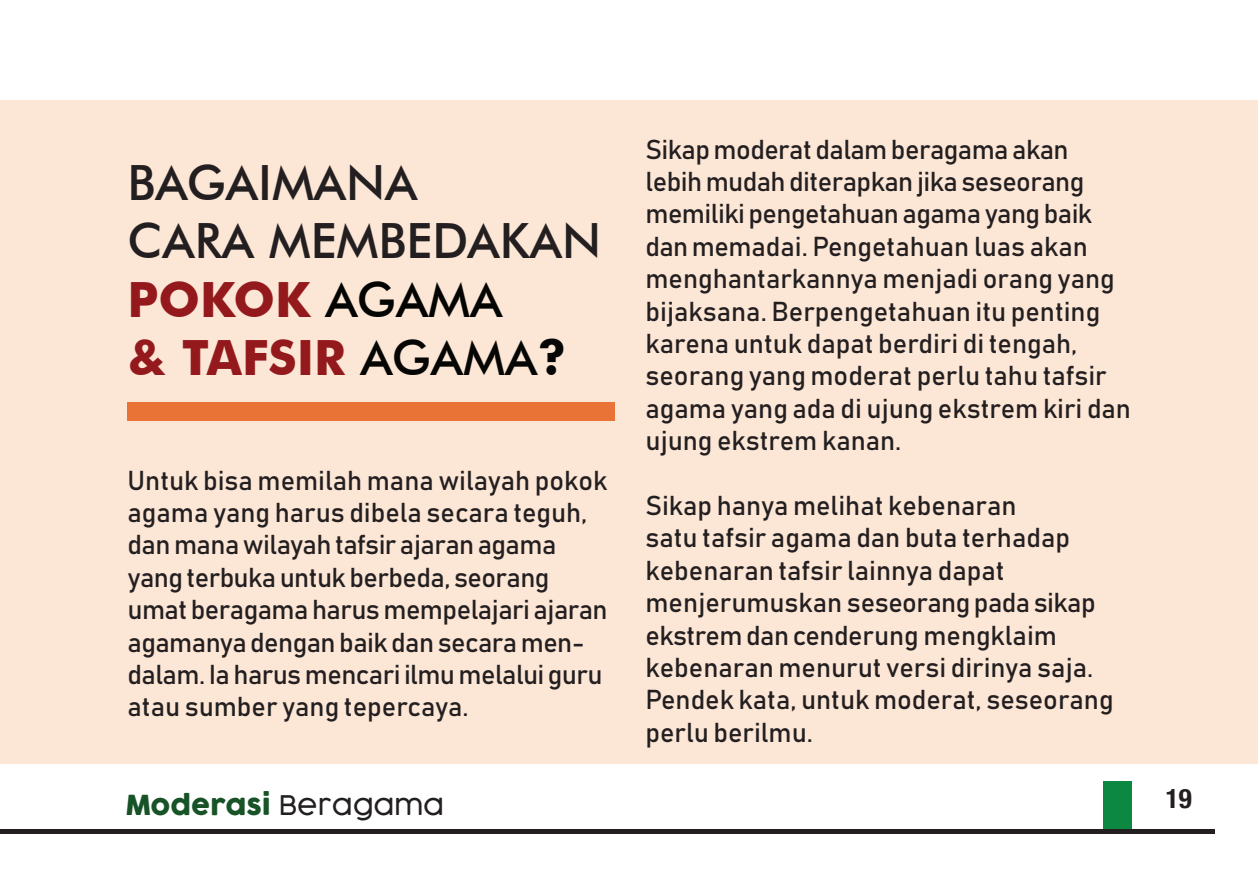
<style>
.page{position:relative;width:1259px;height:893px;background:#fff}
.page>*{position:absolute;margin:0;border:0;box-sizing:border-box;transform-origin:0 0}
.t1{font:500 48.6px/58.2px "Futura BT";color:#231f20}
.t2{font:27px/32.4px "Bahnschrift 400 100";color:#231f20}
.t3{font:27px/32.4px "Bahnschrift 400 100";letter-spacing:-.02em;color:#231f20}
.t4{font:27px "Cocogoose";color:#185328}
.t5{font:700 condensed 27px "Helvetica Neue";color:#231f20}
.s1{font-weight:700;color:#94191c}
.s2{color:#040503}
.s3{color:#060604}
.s4{font-weight:700;color:#060604}
.s5{font-weight:300;color:#231f20}
</style>
<div class="page">
<hr style="left:0;top:829px;width:1214px;height:4px;background:#231f20">
<div style="left:1103px;top:782px;width:29px;height:47px;background:#0d8842"></div>
<div style="left:0;top:101px;width:1257px;height:663px;background:#fce6d6"></div>
<div style="left:128px;top:402px;width:487px;height:18px;background:#e97337"></div>
<h1 class="t1" style="left:128px;top:153px;width:475px">BAGAIMANA<br>CARA MEMBEDAKAN<br><span class="s1">POKOK</span> <span class="s2">AGAMA<br></span><span class="s1">&amp; TAFSIR</span> <span class="s3">AGAMA</span><span class="s4">?</span></h1>
<p class="t3" style="left:128px;top:463px;width:481px">Untuk bisa memilah mana wilayah pokok agama yang harus dibela secara teguh, dan mana wilayah tafsir ajaran agama yang terbuka untuk berbeda, seorang umat beragama harus mempelajari ajaran agamanya dengan baik dan secara men&shy;dalam. Ia harus mencari ilmu melalui guru atau sumber yang tepercaya.</p>
<p class="t2" style="left:645px;top:132px;width:487px">Sikap moderat dalam beragama akan lebih mudah diterapkan jika seseorang memiliki pengetahuan agama yang baik dan memadai. Pengetahuan luas akan menghantarkannya menjadi orang yang bijaksana. Berpengetahuan itu penting karena untuk dapat berdiri di tengah, seorang yang moderat perlu tahu tafsir agama yang ada di ujung ekstrem kiri dan ujung ekstrem kanan.</p>
<p class="t2" style="left:645px;top:489px;width:469px">Sikap hanya melihat kebenaran<br>satu tafsir agama dan buta terhadap kebenaran tafsir lainnya dapat menjerumuskan seseorang pada sikap ekstrem dan cenderung mengklaim kebenaran menurut versi dirinya saja.<br>Pendek kata, untuk moderat, seseorang perlu berilmu.</p>
<p class="t4" style="left:125px;top:786px;width:320px">Moderasi <span class="s5">Beragama</span></p>
<p class="t5" style="left:1166px;top:776px;width:27px">19</p>
</div>
